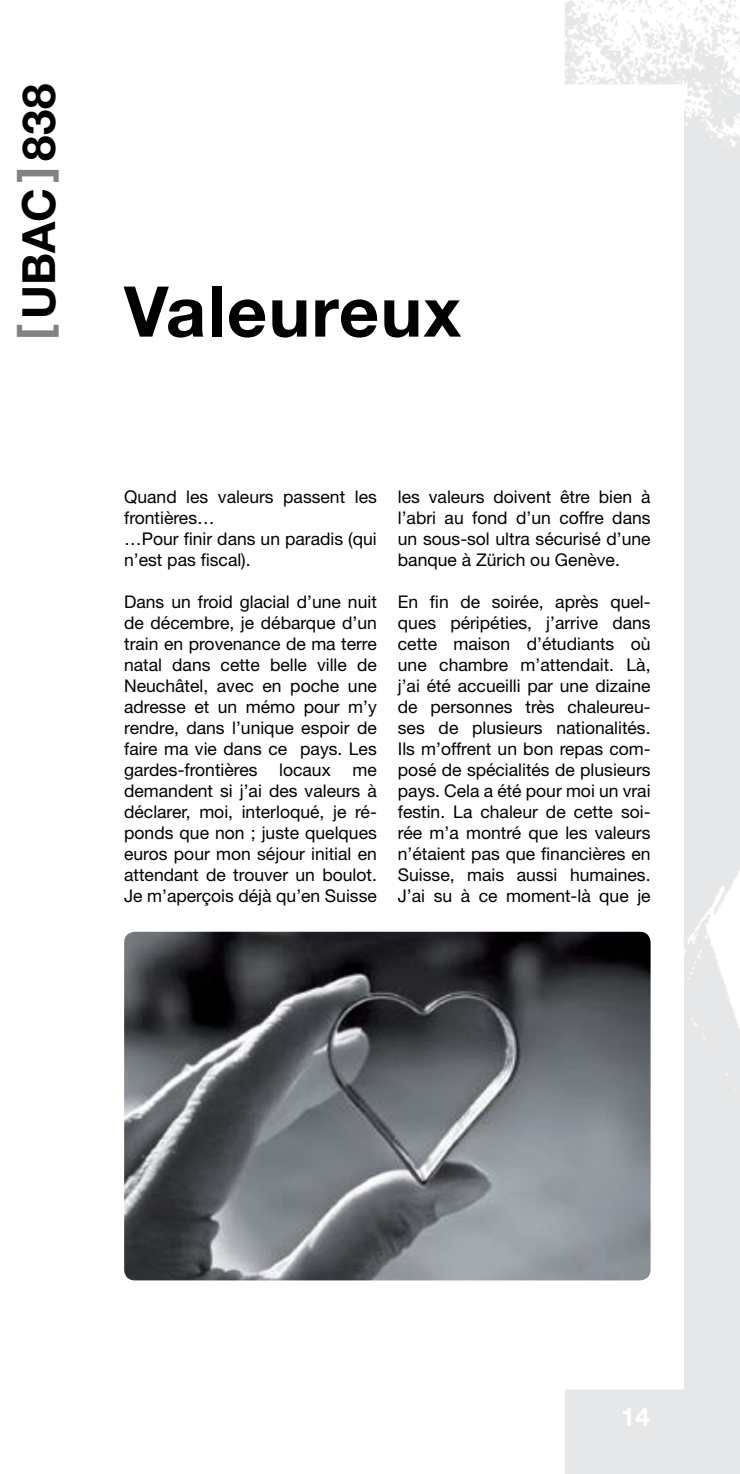
<style>
.page{position:relative;width:740px;height:1474px;background:#fff}
.page>*{position:absolute;margin:0;border:0;box-sizing:border-box;transform-origin:0 0}
.t1{font:700 70px "Helvetica Neue LT Std";letter-spacing:.02em;color:#000}
.t2{font:700 45.68px "Helvetica Neue LT Std";letter-spacing:.005em;color:#000}
.t3{font:700 26.25px "Helvetica Neue LT Std";color:#fff}
.t4{font:17.5px/21px "Helvetica Neue LT Std";color:#000;text-align:justify}
.s1{color:#808285}
</style>
<div class="page">
<img style="left:564px;top:0;width:175px;height:1473px">
<img style="left:124px;top:931px;width:526px;height:349px">
<h2 class="t2" style="left:11px;top:340px;width:258px;rotate:-90deg"><span class="s1">[</span>UBAC<span class="s1">]</span>838</h2>
<h1 class="t1" style="left:124px;top:268px;width:338px">Valeureux</h1>
<p class="t4" style="left:124px;top:485px;width:254px;text-align:left">Quand les valeurs passent les frontières…<br>…Pour finir dans un paradis (qui n’est pas fiscal).</p>
<p class="t4" style="left:124px;top:590px;width:254px">Dans un froid glacial d’une nuit de décembre, je débarque d’un train en provenance de ma terre natal dans cette belle ville de Neuchâtel, avec en poche une adresse et un mémo pour m’y rendre, dans l’unique espoir de faire ma vie dans ce pays. Les gardes-frontières locaux me demandent si j’ai des valeurs à déclarer, moi, interloqué, je ré&shy;ponds que non ; juste quelques euros pour mon séjour initial en attendant de trouver un boulot.<br>Je m’aperçois déjà qu’en Suisse</p>
<p class="t4" style="left:397px;top:485px;width:254px">les valeurs doivent être bien à l’abri au fond d’un coffre dans un sous-sol ultra sécurisé d’une banque à Zürich ou Genève.</p>
<p class="t4" style="left:397px;top:590px;width:254px">En fin de soirée, après quel&shy;ques péripéties, j’arrive dans cette maison d’étudiants où une chambre m’attendait. Là, j’ai été accueilli par une dizaine de personnes très chaleureu&shy;ses de plusieurs nationalités.<br>Ils m’offrent un bon repas com&shy;posé de spécialités de plusieurs pays. Cela a été pour moi un vrai festin. La chaleur de cette soi&shy;rée m’a montré que les valeurs n’étaient pas que financières en Suisse, mais aussi humaines.<br>J’ai su à ce moment-là que je</p>
<h3 class="t3" style="left:620px;top:1400px;width:31px">14</h3>
</div>
